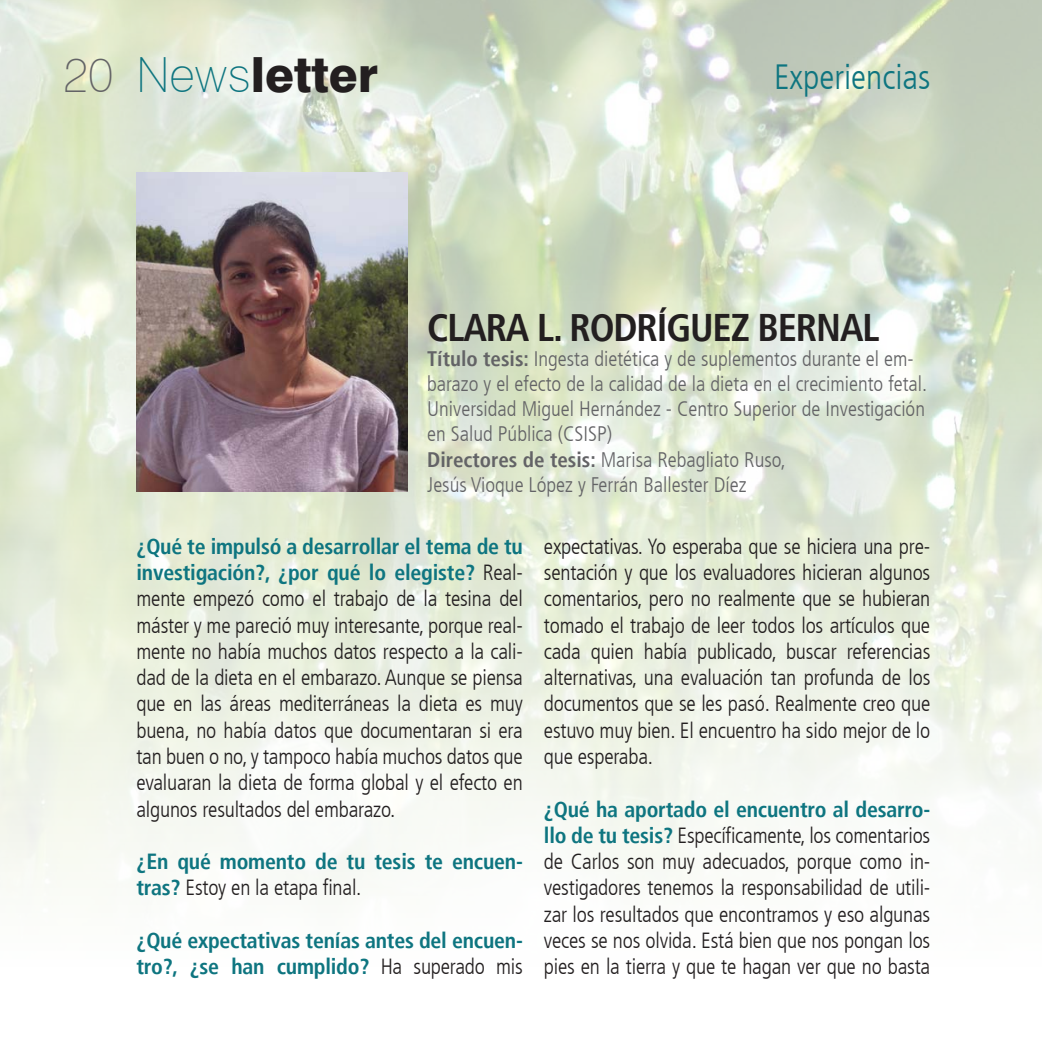
<style>
.page{position:relative;width:1042px;height:1042px;background:#fff}
.page>*{position:absolute;margin:0;border:0;box-sizing:border-box;transform-origin:0 0}
.t1{font:800 48.48px "Swiss 721 BT";color:#231f20}
.t2{font:700 condensed 38.5px "Frutiger LT";letter-spacing:-.03em;color:#231f20}
.t3{font:300 condensed 35px "Frutiger LT";color:#0e7580}
.t4{font:300 condensed 21.88px/26.2px "Frutiger LT";letter-spacing:-.01em;color:#231f20;text-align:justify}
.t5{font:700 condensed 21.88px/26.2px "Frutiger LT";letter-spacing:-.01em;color:#0e7580}
.t6{font:300 condensed 21px/25.2px "Frutiger LT";color:#636366}
.s1{font-weight:100;color:#636366}
.s2{font-weight:100;color:#0e7580}
.s3{font-weight:700}
.s4{font-weight:700;color:#0e7580}
.s5{font-weight:300;color:#231f20}
</style>
<div class="page">
<img style="left:0;top:0;width:1042px;height:888px">
<img style="left:136px;top:173px;width:271px;height:319px">
<h1 class="t1" style="left:63px;top:45px;width:317px"><span class="s1">20</span> <span class="s2">News</span>letter</h1>
<h3 class="t3" style="left:774px;top:57px;width:158px">Experiencias</h3>
<h2 class="t2" style="left:427px;top:304px;width:42px">Clara</h2>
<h2 class="t2" style="left:537px;top:304px;width:324px">L. Rodríguez Bernal</h2>
<p class="t6" style="left:427px;top:346px;width:501px"><span class="s3">Título tesis:</span> Ingesta dietética y de suplementos durante el em&shy;barazo y el efecto de la calidad de la dieta en el crecimiento fetal.<br>Universidad Miguel Hernández - Centro Superior de Investigación en Salud Pública (CSISP)<br><span class="s3">Directores de tesis:</span> Marisa Rebagliato Ruso,<br>Jesús Vioque López y Ferrán Ballester Díez</p>
<p class="t4" style="left:136px;top:533px;width:388px"><span class="s4">¿Qué te impulsó a desarrollar el tema de tu investigación?, ¿por qué lo elegiste?</span> Real&shy;mente empezó como el trabajo de la tesina del máster y me pareció muy interesante, porque real&shy;mente no había muchos datos respecto a la cali&shy;dad de la dieta en el embarazo. Aunque se piensa que en las áreas mediterráneas la dieta es muy buena, no había datos que documentaran si era tan buen o no, y tampoco había muchos datos que evaluaran la dieta de forma global y el efecto en algunos resultados del embarazo.</p>
<p class="t5" style="left:136px;top:848px;width:388px">¿En qué momento de tu tesis te encuen&shy;tras? <span class="s5">Estoy en la etapa final.</span></p>
<p class="t5" style="left:136px;top:927px;width:388px">¿Qué expectativas tenías antes del encuen&shy;tro?, ¿se han cumplido? <span class="s5">Ha superado mis</span></p>
<p class="t4" style="left:544px;top:533px;width:388px">expectativas. Yo esperaba que se hiciera una pre&shy;sentación y que los evaluadores hicieran algunos comentarios, pero no realmente que se hubieran tomado el trabajo de leer todos los artículos que cada quien había publicado, buscar referencias alternativas, una evaluación tan profunda de los documentos que se les pasó. Realmente creo que estuvo muy bien. El encuentro ha sido mejor de lo que esperaba.</p>
<p class="t4" style="left:544px;top:796px;width:388px"><span class="s4">¿Qué ha aportado el encuentro al desarro&shy;llo de tu tesis?</span> Específicamente, los comentarios de Carlos son muy adecuados, porque como in&shy;vestigadores tenemos la responsabilidad de utili&shy;zar los resultados que encontramos y eso algunas veces se nos olvida. Está bien que nos pongan los pies en la tierra y que te hagan ver que no basta</p>
</div>
